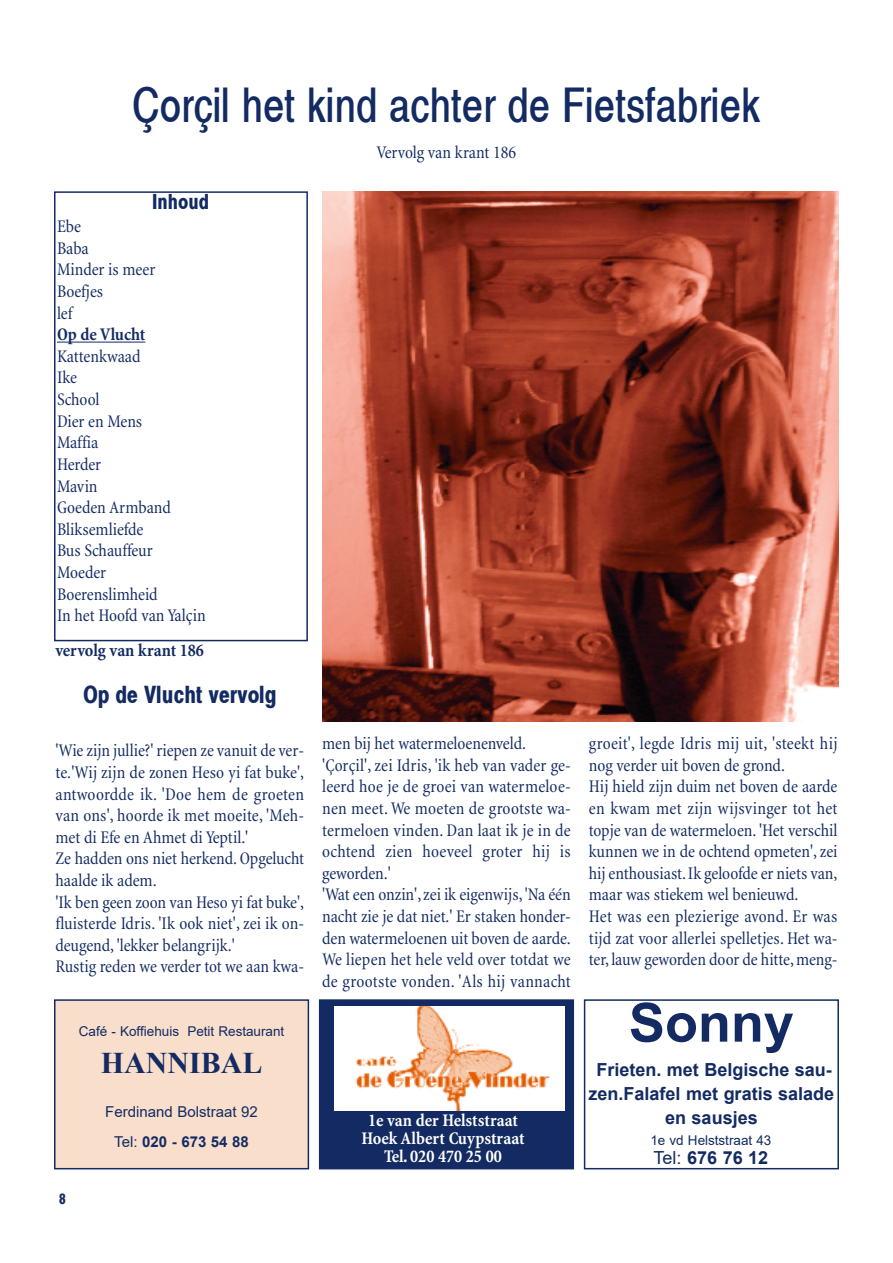
<style>
.page{position:relative;width:893px;height:1263px;background:#fff}
.page>*{position:absolute;margin:0;border:0;box-sizing:border-box;transform-origin:0 0}
.t1{font:700 54px "Arial";color:#132b62}
.t2{font:48px "Xerox Sans Serif Narrow FC";color:#132b62}
.t3{font:700 30px "Times New Roman";color:#132b62}
.t4{font:700 24px "Xerox Sans Serif Narrow FC";color:#132b62}
.t5{font:700 21px "Xerox Sans Serif Narrow FC";color:#132b62}
.t6{font:condensed 18px/21.6px "Minion";color:#132b62}
.t7{font:700 18px/24px "Arial";color:#132b62;text-align:center}
.t8{font:700 condensed 18px/18px "Minion";color:#fff;text-align:center}
.t9{font:700 condensed 18px "Minion";letter-spacing:-.005em;color:#132b62}
.t10{font:15px/30px "Arial";color:#132b62;text-align:center}
.t11{font:700 15px "Xerox Sans Serif Narrow FC";color:#132b62}
.t12{font:13.5px "Arial";color:#132b62}
.s1{font-weight:700}
.s2{font-weight:400}
</style>
<div class="page">
<div style="left:320px;top:1001px;width:253px;height:167px;background:#132b62"></div>
<div style="left:319px;top:999px;width:255px;height:170px;border:2px solid #132b62"></div>
<div style="left:334px;top:1006px;width:230px;height:105px;background:#fff"></div>
<img style="left:355px;top:1006px;width:196px;height:105px">
<div style="left:325px;top:1111px;width:236px;height:57px;background:#132b62"></div>
<div style="left:584px;top:999px;width:255px;height:170px;border:2px solid #132b62"></div>
<div style="left:56px;top:1001px;width:252px;height:167px;background:#f9decc"></div>
<div style="left:54px;top:999px;width:255px;height:170px;border:2px solid #132b62"></div>
<img style="left:323px;top:191px;width:516px;height:530px">
<div style="left:54px;top:191px;width:254px;height:450px;border:2px solid #132b62"></div>
<hr style="left:57px;top:342px;width:88px;height:1px;background:#132b62">
<h2 class="t2" style="left:132px;top:88px;width:630px">Çorçil het kind achter de Fietsfabriek</h2>
<p class="t6" style="left:376px;top:143px;width:141px">Vervolg van krant 186</p>
<p class="t5" style="left:153px;top:194px;width:57px">Inhoud</p>
<p class="t6" style="left:57px;top:217px;width:100px">Ebe<br>Baba<br>Minder is meer<br>Boefjes<br>lef</p>
<p class="t9" style="left:57px;top:328px;width:90px">Op de Vlucht</p>
<p class="t6" style="left:57px;top:347px;width:150px">Kattenkwaad<br>Ike<br>School<br>Dier en Mens<br>Maffia<br>Herder<br>Mavin<br>Goeden Armband<br>Bliksemliefde<br>Bus Schauffeur<br>Moeder<br>Boerenslimheid<br>In het Hoofd van Yalçin</p>
<p class="t9" style="left:56px;top:643px;width:150px">vervolg van krant 186</p>
<h3 class="t4" style="left:83px;top:686px;width:195px">Op de Vlucht vervolg</h3>
<p class="t6" style="left:55px;top:741px;width:250px">'Wie zijn jullie?' riepen ze vanuit de ver&shy;te.'Wij zijn de zonen Heso yi fat buke', antwoordde ik. 'Doe hem de groeten van ons', hoorde ik met moeite, 'Meh&shy;met di Efe en Ahmet di Yeptil.'<br>Ze hadden ons niet herkend. Opgelucht haalde ik adem.<br>'Ik ben geen zoon van Heso yi fat buke', fluisterde Idris. 'Ik ook niet', zei ik on&shy;deugend, 'lekker belangrijk.'<br>Rustig reden we verder tot we aan kwa-</p>
<p class="t6" style="left:322px;top:734px;width:250px">men bij het watermeloenenveld. 'Çorçil', zei Idris, 'ik heb van vader ge&shy;leerd hoe je de groei van watermeloe&shy;nen meet. We moeten de grootste wa&shy;termeloen vinden. Dan laat ik je in de ochtend zien hoeveel groter hij is geworden.'<br>'Wat een onzin',zei ik eigenwijs, 'Na één nacht zie je dat niet.' Er staken honder&shy;den watermeloenen uit boven de aarde.<br>We liepen het hele veld over totdat we de grootste vonden. 'Als hij vannacht</p>
<p class="t6" style="left:589px;top:734px;width:250px">groeit', legde Idris mij uit, 'steekt hij nog verder uit boven de grond.<br>Hij hield zijn duim net boven de aarde en kwam met zijn wijsvinger tot het topje van de watermeloen. 'Het verschil kunnen we in de ochtend opmeten', zei hij enthousiast.Ik geloofde er niets van, maar was stiekem wel benieuwd.<br>Het was een plezierige avond. Er was tijd zat voor allerlei spelletjes. Het wa&shy;ter, lauw geworden door de hitte,meng-</p>
<p class="t12" style="left:79px;top:1024px;width:207px">Café - Koffiehuis Petit Restaurant</p>
<h3 class="t3" style="left:101px;top:1047px;width:163px">HANNIBAL</h3>
<p class="t10" style="left:105px;top:1097px;width:154px">Ferdinand Bolstraat 92<br>Tel: <span class="s1">020 - 673 54 88</span></p>
<p class="t11" style="left:59px;top:1193px;width:8px">8</p>
<p class="t8" style="left:361px;top:1112px;width:165px">1e van der Helststraat<br>Hoek Albert Cuypstraat<br>Tel. 020 470 25 00</p>
<h1 class="t1" style="left:629px;top:993px;width:166px">Sonny</h1>
<p class="t7" style="left:589px;top:1058px;width:247px">Frieten. met Belgische sau&shy;zen.Falafel met gratis salade en sausjes</p>
<p class="t12" style="left:650px;top:1132px;width:122px">1e vd Helststraat 43</p>
<p class="t7" style="left:654px;top:1146px;width:116px"><span class="s2">Tel:</span> 676 76 12</p>
</div>
